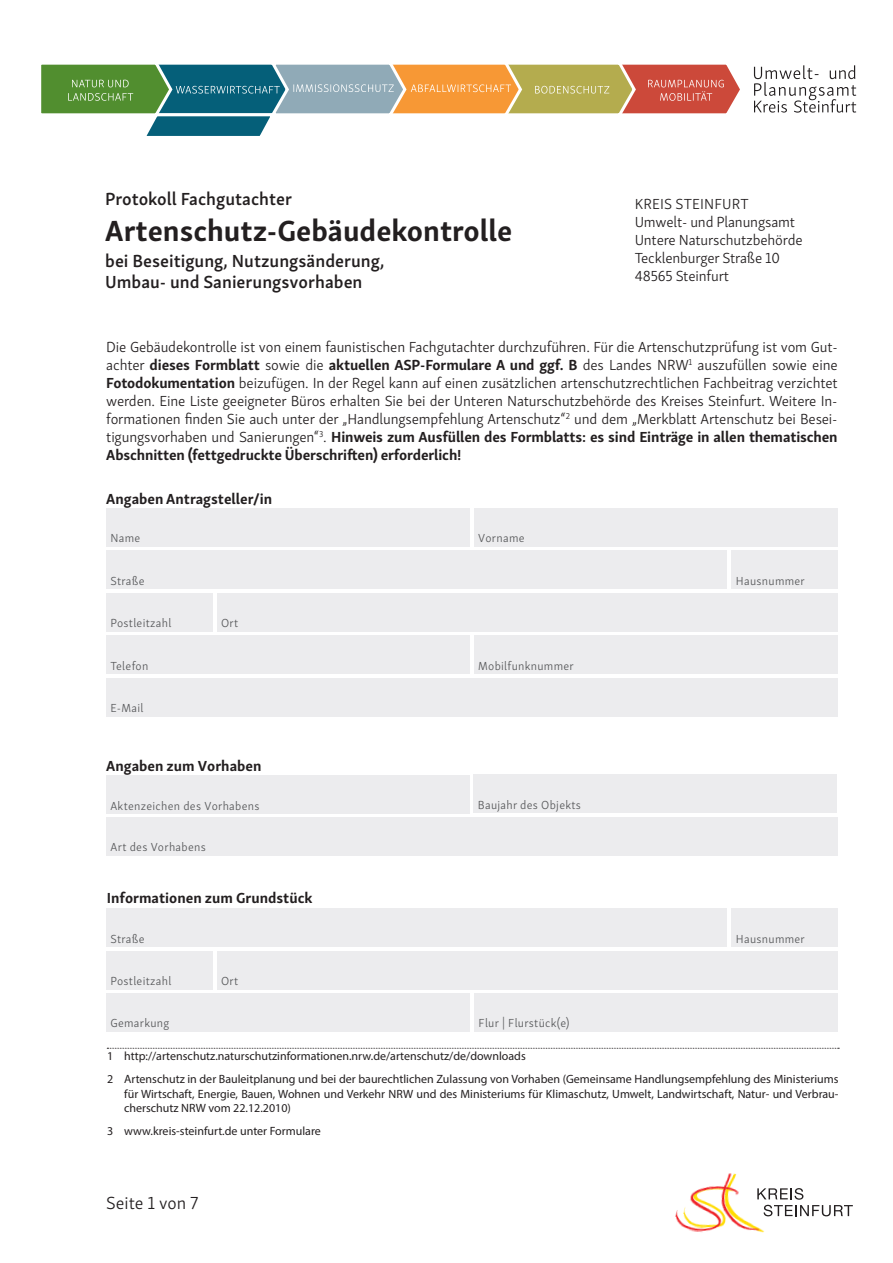
<style>
.page{position:relative;width:893px;height:1263px;background:#fff}
.page>*{position:absolute;margin:0;border:0;box-sizing:border-box;transform-origin:0 0}
.t1{font:700 30px "Skolar Sans Latn";color:#231f20}
.t2{font:600 18px/21.6px "Skolar Sans Latn";color:#231f20}
.t3{font:300 18px "Skolar Sans Latn";color:#231f20}
.t4{font:300 15px/18px "Skolar Sans Latn";letter-spacing:-.01em;color:#231f20}
.t5{font:700 15px "Skolar Sans Latn";color:#231f20}
.t6{font:12px/23px "Myriad Pro";color:#231f20}
.t7{font:300 12px "Skolar Sans Latn";letter-spacing:.025em;color:#57585a}
.s1{font-weight:700}
</style>
<div class="page">
<svg style="left:773px;top:1188px;width:80px;height:28px"></svg>
<img style="left:675px;top:1173px;width:98px;height:60px">
<svg style="left:754px;top:65px;width:102px;height:48px"></svg>
<svg style="left:41px;top:64px;width:699px;height:72px"></svg>
<div style="left:106px;top:993px;width:364px;height:38px;background:#ececee"></div>
<div style="left:474px;top:993px;width:364px;height:38px;background:#ececee"></div>
<div style="left:106px;top:776px;width:364px;height:38px;background:#ececee"></div>
<div style="left:474px;top:775px;width:363px;height:38px;background:#ececee"></div>
<div style="left:106px;top:817px;width:732px;height:38px;background:#ececee"></div>
<svg style="left:107px;top:1048px;width:732px;height:1px"></svg>
<div style="left:106px;top:909px;width:621px;height:38px;background:#ececee"></div>
<div style="left:732px;top:909px;width:106px;height:38px;background:#ececee"></div>
<div style="left:217px;top:951px;width:621px;height:38px;background:#ececee"></div>
<div style="left:106px;top:951px;width:107px;height:38px;background:#ececee"></div>
<div style="left:474px;top:636px;width:363px;height:38px;background:#ececee"></div>
<div style="left:106px;top:636px;width:364px;height:38px;background:#ececee"></div>
<div style="left:106px;top:678px;width:732px;height:38px;background:#ececee"></div>
<div style="left:106px;top:551px;width:621px;height:38px;background:#ececee"></div>
<div style="left:732px;top:551px;width:106px;height:38px;background:#ececee"></div>
<div style="left:217px;top:593px;width:621px;height:38px;background:#ececee"></div>
<div style="left:106px;top:593px;width:107px;height:38px;background:#ececee"></div>
<div style="left:474px;top:508px;width:363px;height:38px;background:#ececee"></div>
<div style="left:106px;top:508px;width:364px;height:38px;background:#ececee"></div>
<p class="t2" style="left:105px;top:186px;width:188px">Protokoll Fachgutachter</p>
<h1 class="t1" style="left:105px;top:206px;width:409px">Artenschutz-Gebäudekontrolle</h1>
<p class="t2" style="left:105px;top:248px;width:281px">bei Beseitigung, Nutzungsänderung,<br>Umbau- und Sanierungsvorhaben</p>
<p class="t4" style="left:635px;top:194px;width:169px">KREIS STEINFURT<br>Umwelt- und Planungsamt<br>Untere Naturschutzbehörde<br>Tecklenburger Straße 10<br>48565 Steinfurt</p>
<p class="t4" style="left:106px;top:337px;width:733px;text-align:justify">Die Gebäudekontrolle ist von einem faunistischen Fachgutachter durchzuführen. Für die Artenschutzprüfung ist vom Gut&shy;achter <span class="s1">dieses Formblatt</span> sowie die <span class="s1">aktuellen ASP-Formulare A und ggf. B</span> des Landes NRW<sup>1</sup> auszufüllen sowie eine <span class="s1">Fotodokumentation</span> beizufügen. In der Regel kann auf einen zusätzlichen artenschutzrechtlichen Fachbeitrag verzichtet werden. Eine Liste geeigneter Büros erhalten Sie bei der Unteren Naturschutzbehörde des Kreises Steinfurt. Weitere In&shy;formationen finden Sie auch unter der „Handlungsempfehlung Artenschutz“<sup>2</sup> und dem „Merkblatt Artenschutz bei Besei&shy;tigungsvorhaben und Sanierungen“<sup>3</sup>. <span class="s1">Hinweis zum Ausfüllen des Formblatts: es sind Einträge in allen thematischen Abschnitten (fettgedruckte Überschriften) erforderlich!</span></p>
<p class="t5" style="left:106px;top:486px;width:167px">Angaben Antragsteller/in</p>
<p class="t7" style="left:111px;top:529px;width:31px">Name</p>
<p class="t7" style="left:478px;top:529px;width:48px">Vorname</p>
<p class="t7" style="left:111px;top:572px;width:35px">Straße</p>
<p class="t7" style="left:736px;top:572px;width:70px">Hausnummer</p>
<p class="t7" style="left:111px;top:614px;width:62px">Postleitzahl</p>
<p class="t7" style="left:221px;top:614px;width:19px">Ort</p>
<p class="t7" style="left:111px;top:657px;width:39px">Telefon</p>
<p class="t7" style="left:478px;top:657px;width:97px">Mobilfunknummer</p>
<p class="t7" style="left:111px;top:699px;width:34px">E-Mail</p>
<p class="t5" style="left:106px;top:753px;width:157px">Angaben zum Vorhaben</p>
<p class="t7" style="left:110px;top:797px;width:151px">Aktenzeichen des Vorhabens</p>
<p class="t7" style="left:478px;top:796px;width:105px">Baujahr des Objekts</p>
<p class="t7" style="left:111px;top:838px;width:97px">Art des Vorhabens</p>
<p class="t5" style="left:107px;top:885px;width:207px">Informationen zum Grundstück</p>
<p class="t7" style="left:111px;top:930px;width:35px">Straße</p>
<p class="t7" style="left:736px;top:930px;width:70px">Hausnummer</p>
<p class="t7" style="left:111px;top:972px;width:62px">Postleitzahl</p>
<p class="t7" style="left:221px;top:972px;width:19px">Ort</p>
<p class="t7" style="left:110px;top:1014px;width:61px">Gemarkung</p>
<p class="t7" style="left:479px;top:1014px;width:93px">Flur | Flurstück(e)</p>
<p class="t6" style="left:107px;top:1044px;width:733px">1 http://artenschutz.naturschutzinformationen.nrw.de/artenschutz/de/downloads<br>2 Artenschutz in der Bauleitplanung und bei der baurechtlichen Zulassung von Vorhaben (Gemeinsame Handlungsempfehlung des Ministeriums</p>
<p class="t6" style="left:124px;top:1086px;width:716px;line-height:14.4px">für Wirtschaft, Energie, Bauen, Wohnen und Verkehr NRW und des Ministeriums für Klimaschutz, Umwelt, Landwirtschaft, Natur- und Verbrau&shy;cherschutz NRW vom 22.12.2010)</p>
<p class="t6" style="left:107px;top:1119px;width:215px">3 www.kreis-steinfurt.de unter Formulare</p>
<p class="t3" style="left:106px;top:1190px;width:94px">Seite 1 von 7</p>
</div>
